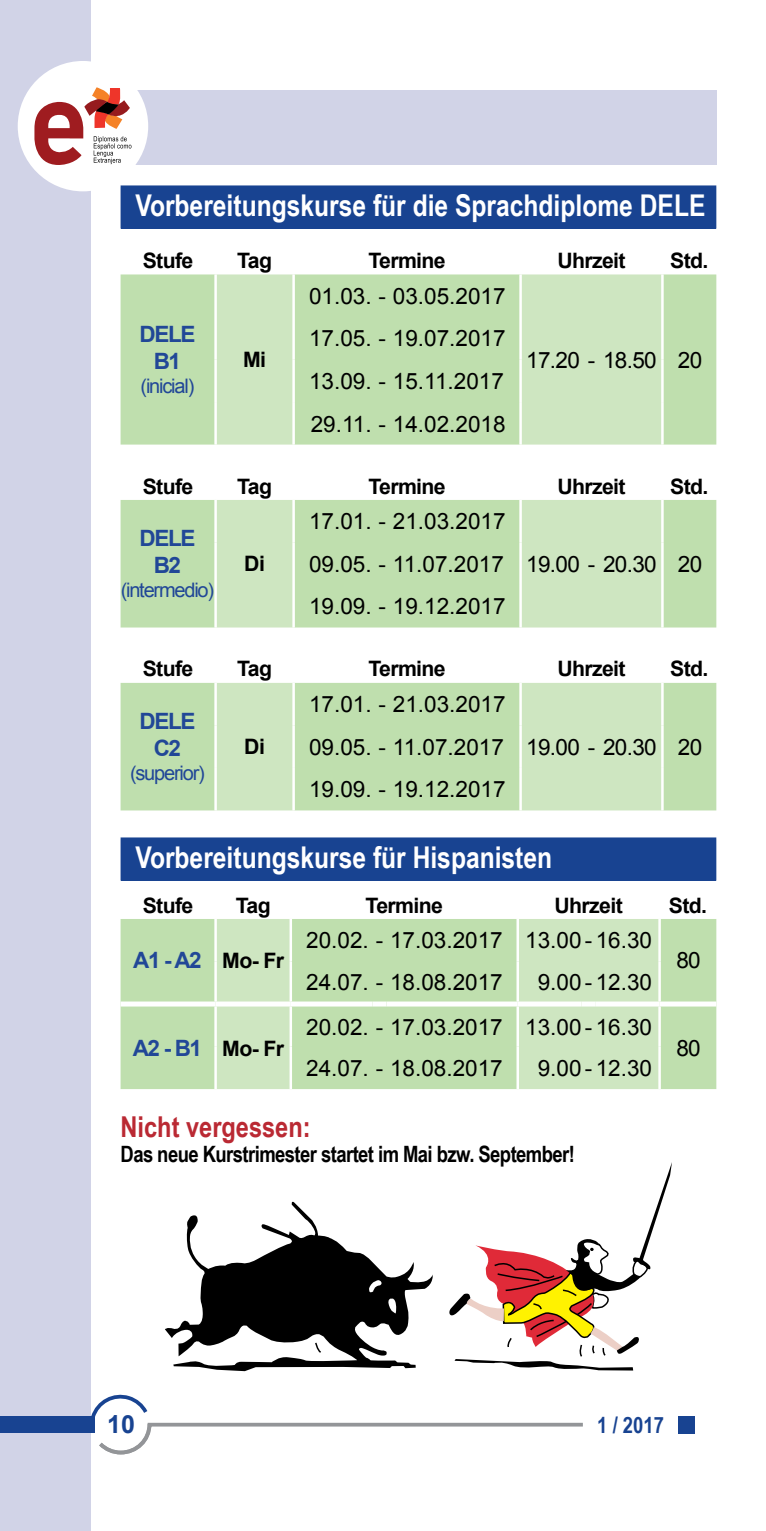
<style>
.page{position:relative;width:766px;height:1531px;background:#fff}
.page>*{position:absolute;margin:0;border:0;box-sizing:border-box;transform-origin:0 0}
.t1{font:700 30px "Arial Narrow";color:#fff}
.t2{font:700 28.75px "Arial Narrow";color:#ba2933}
.t3{font:700 25px "Arial";color:#184391}
.t4{font:22.5px/42.5px "Arial";color:#000}
.t5{font:700 22.5px "Arial Narrow";letter-spacing:-.025em;color:#000}
.t6{font:700 22.5px/27px "Arial";letter-spacing:-.06em;color:#214797;text-align:center}
.t7{font:700 22.5px "Arial Narrow";color:#184391}
.t8{font:700 21.25px "Arial";letter-spacing:-.03em;color:#000}
.t9{font:20px "Arial";letter-spacing:-.06em;color:#214797}
.s1{font-size:21.25px;color:#000}
</style>
<div class="page">
<div style="left:0;top:0;width:91px;height:1530px;background:#d1d3e7"></div>
<div style="left:1px;top:1416px;width:94px;height:17px;background:#184391"></div>
<svg style="left:91px;top:1394px;width:492px;height:61px"></svg>
<div style="left:678px;top:1416px;width:16px;height:17px;background:#184391"></div>
<div style="left:121px;top:186px;width:594px;height:43px;background:#184391"></div>
<hr style="left:120px;top:185px;width:596px;height:2px;background:#184391">
<hr style="left:120px;top:187px;width:2px;height:42px;background:#184391">
<hr style="left:714px;top:187px;width:2px;height:42px;background:#184391">
<div style="left:120px;top:274px;width:596px;height:171px;background:#bfdfae"></div>
<svg style="left:217px;top:274px;width:444px;height:171px;background:#c6e2b7"></svg>
<hr style="left:214px;top:274px;width:3px;height:43px;background:#fff">
<hr style="left:292px;top:274px;width:3px;height:43px;background:#fff">
<hr style="left:214px;top:317px;width:3px;height:42px;background:#fff">
<hr style="left:292px;top:317px;width:3px;height:42px;background:#fff">
<hr style="left:214px;top:359px;width:3px;height:43px;background:#fff">
<hr style="left:292px;top:359px;width:3px;height:43px;background:#fff">
<hr style="left:214px;top:402px;width:3px;height:43px;background:#fff">
<hr style="left:292px;top:402px;width:3px;height:43px;background:#fff">
<hr style="left:519px;top:274px;width:2px;height:43px;background:#fff">
<hr style="left:661px;top:274px;width:2px;height:43px;background:#fff">
<hr style="left:519px;top:317px;width:2px;height:42px;background:#fff">
<hr style="left:661px;top:317px;width:2px;height:42px;background:#fff">
<hr style="left:519px;top:359px;width:2px;height:43px;background:#fff">
<hr style="left:661px;top:359px;width:2px;height:43px;background:#fff">
<hr style="left:519px;top:402px;width:2px;height:43px;background:#fff">
<hr style="left:661px;top:402px;width:2px;height:43px;background:#fff">
<div style="left:120px;top:500px;width:596px;height:127px;background:#bfdfae"></div>
<svg style="left:217px;top:500px;width:444px;height:127px;background:#c6e2b7"></svg>
<hr style="left:214px;top:500px;width:3px;height:42px;background:#fff">
<hr style="left:292px;top:500px;width:3px;height:42px;background:#fff">
<hr style="left:214px;top:542px;width:3px;height:43px;background:#fff">
<hr style="left:292px;top:542px;width:3px;height:43px;background:#fff">
<hr style="left:214px;top:585px;width:3px;height:42px;background:#fff">
<hr style="left:292px;top:585px;width:3px;height:42px;background:#fff">
<hr style="left:519px;top:500px;width:2px;height:42px;background:#fff">
<hr style="left:661px;top:500px;width:2px;height:42px;background:#fff">
<hr style="left:519px;top:542px;width:2px;height:43px;background:#fff">
<hr style="left:661px;top:542px;width:2px;height:43px;background:#fff">
<hr style="left:519px;top:585px;width:2px;height:42px;background:#fff">
<hr style="left:661px;top:585px;width:2px;height:42px;background:#fff">
<div style="left:120px;top:683px;width:596px;height:127px;background:#bfdfae"></div>
<svg style="left:217px;top:683px;width:444px;height:127px;background:#c6e2b7"></svg>
<hr style="left:214px;top:683px;width:3px;height:42px;background:#fff">
<hr style="left:292px;top:683px;width:3px;height:42px;background:#fff">
<hr style="left:214px;top:725px;width:3px;height:43px;background:#fff">
<hr style="left:292px;top:725px;width:3px;height:43px;background:#fff">
<hr style="left:214px;top:768px;width:3px;height:42px;background:#fff">
<hr style="left:292px;top:768px;width:3px;height:42px;background:#fff">
<hr style="left:519px;top:683px;width:2px;height:42px;background:#fff">
<hr style="left:661px;top:683px;width:2px;height:42px;background:#fff">
<hr style="left:519px;top:725px;width:2px;height:43px;background:#fff">
<hr style="left:661px;top:725px;width:2px;height:43px;background:#fff">
<hr style="left:519px;top:768px;width:2px;height:42px;background:#fff">
<hr style="left:661px;top:768px;width:2px;height:42px;background:#fff">
<div style="left:121px;top:838px;width:594px;height:42px;background:#184391"></div>
<hr style="left:120px;top:837px;width:596px;height:2px;background:#184391">
<hr style="left:120px;top:839px;width:2px;height:41px;background:#184391">
<hr style="left:714px;top:839px;width:2px;height:41px;background:#184391">
<div style="left:120px;top:919px;width:596px;height:170px;background:#bfdfae"></div>
<svg style="left:217px;top:919px;width:441px;height:170px;background:#c6e2b7"></svg>
<hr style="left:214px;top:919px;width:3px;height:42px;background:#fff">
<hr style="left:289px;top:919px;width:3px;height:42px;background:#fff">
<hr style="left:214px;top:961px;width:3px;height:40px;background:#fff">
<hr style="left:289px;top:961px;width:3px;height:40px;background:#fff">
<hr style="left:214px;top:1006px;width:3px;height:40px;background:#fff">
<hr style="left:289px;top:1006px;width:3px;height:40px;background:#fff">
<hr style="left:214px;top:1046px;width:3px;height:43px;background:#fff">
<hr style="left:289px;top:1046px;width:3px;height:43px;background:#fff">
<hr style="left:516px;top:919px;width:3px;height:42px;background:#fff">
<hr style="left:658px;top:919px;width:2px;height:42px;background:#fff">
<hr style="left:516px;top:961px;width:3px;height:40px;background:#fff">
<hr style="left:658px;top:961px;width:2px;height:40px;background:#fff">
<hr style="left:516px;top:1006px;width:3px;height:40px;background:#fff">
<hr style="left:658px;top:1006px;width:2px;height:40px;background:#fff">
<hr style="left:516px;top:1046px;width:3px;height:43px;background:#fff">
<hr style="left:658px;top:1046px;width:2px;height:43px;background:#fff">
<div style="left:120px;top:1001px;width:95px;height:5px;background:#fff"></div>
<div style="left:215px;top:1001px;width:76px;height:5px;background:#fff"></div>
<div style="left:291px;top:1001px;width:81px;height:5px;background:#fff"></div>
<div style="left:372px;top:1001px;width:14px;height:5px;background:#fff"></div>
<div style="left:386px;top:1001px;width:131px;height:5px;background:#fff"></div>
<div style="left:517px;top:1001px;width:64px;height:5px;background:#fff"></div>
<div style="left:581px;top:1001px;width:14px;height:5px;background:#fff"></div>
<div style="left:595px;top:1001px;width:64px;height:5px;background:#fff"></div>
<div style="left:659px;top:1001px;width:57px;height:5px;background:#fff"></div>
<svg style="left:165px;top:1201px;width:268px;height:170px"></svg>
<svg style="left:449px;top:1165px;width:222px;height:205px"></svg>
<div style="left:85px;top:90px;width:631px;height:74px;background:#d1d3e7"></div>
<div style="left:18px;top:61px;width:130px;height:130px;background:#fff;border-radius:50%"></div>
<svg style="left:34px;top:87px;width:97px;height:78px"></svg>
<h1 class="t1" style="left:135px;top:183px;width:571px">Vorbereitungskurse für die Sprachdiplome DELE</h1>
<p class="t8" style="left:143px;top:246px;width:52px">Stufe</p>
<p class="t8" style="left:237px;top:246px;width:36px">Tag</p>
<p class="t8" style="left:368px;top:246px;width:79px">Termine</p>
<p class="t8" style="left:557px;top:246px;width:70px">Uhrzeit</p>
<p class="t8" style="left:670px;top:246px;width:40px">Std.</p>
<p class="t6" style="left:139px;top:321px;width:57px">DELE<br>B1</p>
<p class="t9" style="left:140px;top:372px;width:55px">(inicial)</p>
<p class="t8" style="left:243px;top:345px;width:24px">Mi</p>
<p class="t4" style="left:309px;top:275px;width:198px">01.03. - 03.05.2017</p>
<p class="t4" style="left:309px;top:317px;width:198px;text-align:justify">17.05. - 19.07.2017<br>13.09. - 15.11.2017<br>29.11. - 14.02.2018</p>
<p class="t4" style="left:526px;top:338px;width:177px">17.20 - 18.50 20</p>
<p class="t8" style="left:143px;top:471px;width:52px">Stufe</p>
<p class="t8" style="left:237px;top:471px;width:36px">Tag</p>
<p class="t8" style="left:368px;top:471px;width:79px">Termine</p>
<p class="t8" style="left:557px;top:471px;width:70px">Uhrzeit</p>
<p class="t8" style="left:670px;top:471px;width:40px">Std.</p>
<p class="t6" style="left:139px;top:525px;width:57px">DELE<br>B2</p>
<p class="t9" style="left:121px;top:577px;width:95px">(intermedio)</p>
<p class="t4" style="left:309px;top:500px;width:394px">17.01. - 21.03.2017<br>09.05. - 11.07.2017 19.00 - 20.30 20<br>19.09. - 19.12.2017</p>
<p class="t8" style="left:244px;top:549px;width:22px">Di</p>
<p class="t8" style="left:143px;top:654px;width:52px">Stufe</p>
<p class="t8" style="left:237px;top:654px;width:36px">Tag</p>
<p class="t8" style="left:368px;top:654px;width:79px">Termine</p>
<p class="t8" style="left:557px;top:654px;width:70px">Uhrzeit</p>
<p class="t8" style="left:670px;top:654px;width:40px">Std.</p>
<p class="t6" style="left:139px;top:708px;width:57px">DELE<br>C2</p>
<p class="t9" style="left:130px;top:759px;width:76px">(superior)</p>
<p class="t4" style="left:309px;top:683px;width:394px">17.01. - 21.03.2017<br>09.05. - 11.07.2017 19.00 - 20.30 20<br>19.09. - 19.12.2017</p>
<p class="t8" style="left:244px;top:732px;width:22px">Di</p>
<h1 class="t1" style="left:135px;top:835px;width:418px">Vorbereitungskurse für Hispanisten</h1>
<p class="t8" style="left:143px;top:890px;width:52px">Stufe</p>
<p class="t8" style="left:236px;top:890px;width:36px">Tag</p>
<p class="t8" style="left:365px;top:890px;width:79px">Termine</p>
<p class="t8" style="left:554px;top:890px;width:70px">Uhrzeit</p>
<p class="t8" style="left:668px;top:890px;width:40px">Std.</p>
<p class="t6" style="left:133px;top:947px;width:152px">A1 - A2 <span class="s1">Mo- Fr</span></p>
<p class="t4" style="left:306px;top:919px;width:347px">20.02. - 17.03.2017 13.00 - 16.30</p>
<p class="t4" style="left:676px;top:939px;width:26px">80</p>
<p class="t4" style="left:306px;top:960px;width:198px">24.07. - 18.08.2017</p>
<p class="t4" style="left:537px;top:960px;width:116px">9.00 - 12.30</p>
<p class="t6" style="left:133px;top:1035px;width:153px">A2 - B1 <span class="s1">Mo- Fr</span></p>
<p class="t4" style="left:306px;top:1005px;width:347px">20.02. - 17.03.2017 13.00 - 16.30</p>
<p class="t4" style="left:306px;top:1047px;width:198px">24.07. - 18.08.2017</p>
<p class="t4" style="left:537px;top:1047px;width:116px">9.00 - 12.30</p>
<p class="t2" style="left:120px;top:1105px;width:191px">Nicht vergessen:</p>
<p class="t5" style="left:120px;top:1137px;width:456px">Das neue Kurstrimester startet im Mai bzw. September!</p>
<p class="t4" style="left:676px;top:1027px;width:26px">80</p>
<p class="t3" style="left:107px;top:1406px;width:29px">10</p>
<p class="t7" style="left:597px;top:1408px;width:68px">1 / 2017</p>
</div>
